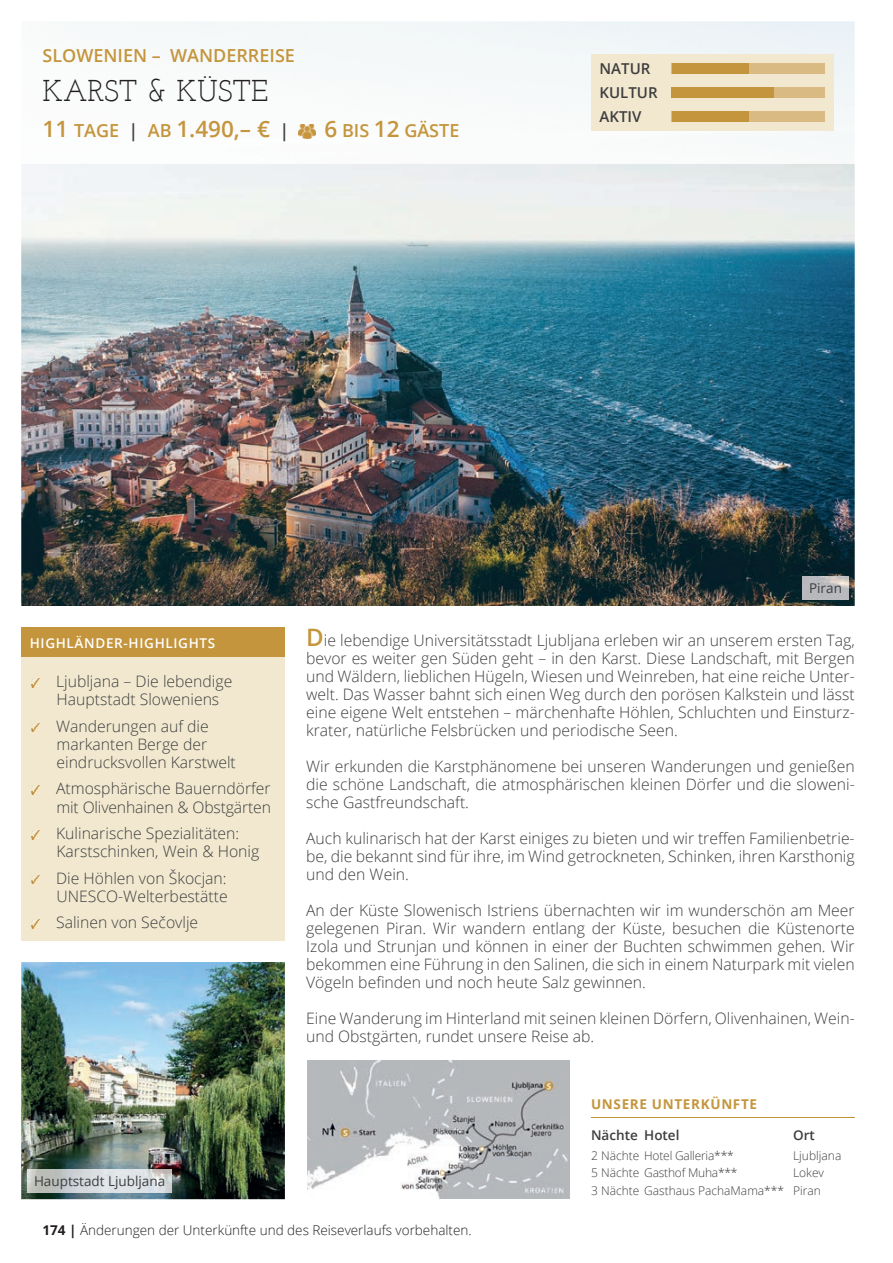
<style>
.page{position:relative;width:893px;height:1263px;background:#fff}
.page>*{position:absolute;margin:0;border:0;box-sizing:border-box;transform-origin:0 0}
.t1{font:30px "Josefin Slab";color:#231f20}
.t2{font:600 22.5px "Open Sans";color:#c4953c}
.t3{font:600 18px "Open Sans";color:#c4953c}
.t4{font:300 15.75px/18px "Open Sans";color:#3e3e3f}
.t5{font:600 15px/24px "Open Sans";color:#3e3e3f}
.t6{font:300 13.5px "Open Sans";color:#231f20}
.t7{font:13.5px "Open Sans";color:#3e3e3f}
.t8{font:600 13.5px "Open Sans";letter-spacing:.05em;color:#fff}
.t9{font:700 13.5px "Open Sans";letter-spacing:.05em;color:#c4953c}
.t10{font:600 13.5px "Open Sans";color:#3e3e3f}
.t11{font:300 12px/17.7px "Open Sans";color:#3e3e3f;text-align:right}
.s1{font-size:18px}
.s2{font-size:18px;color:#3e3e3f}
.s3{font-size:22.5px}
.s4{font-weight:600;font-size:24px;color:#c4953c}
.s5{font-weight:700}
</style>
<div class="page">
<img style="left:21px;top:164px;width:834px;height:442px">
<svg style="left:184px;top:21px;width:671px;height:115px;fill:#f6f9f9"></svg>
<img style="left:299px;top:124px;width:17px;height:15px">
<div style="left:21px;top:638px;width:264px;height:303px;background:#f1e8cf"></div>
<div style="left:21px;top:627px;width:264px;height:30px;background:#c4953c"></div>
<svg style="left:32px;top:679px;width:8px;height:8px"></svg>
<svg style="left:32px;top:723px;width:8px;height:9px"></svg>
<svg style="left:32px;top:786px;width:8px;height:8px"></svg>
<svg style="left:32px;top:830px;width:8px;height:9px"></svg>
<svg style="left:32px;top:875px;width:8px;height:8px"></svg>
<svg style="left:32px;top:919px;width:8px;height:9px"></svg>
<img style="left:307px;top:1060px;width:263px;height:139px">
<div style="left:591px;top:54px;width:242px;height:77px;background:#f1e8cf"></div>
<div style="left:672px;top:111px;width:153px;height:11px;background:#d9ba82"></div>
<div style="left:672px;top:87px;width:153px;height:11px;background:#d9ba82"></div>
<div style="left:672px;top:63px;width:153px;height:11px;background:#d9ba82"></div>
<div style="left:672px;top:63px;width:76px;height:11px;background:#c4953c"></div>
<div style="left:672px;top:87px;width:102px;height:11px;background:#c4953c"></div>
<div style="left:672px;top:111px;width:76px;height:11px;background:#c4953c"></div>
<hr style="left:591px;top:1117px;width:264px;height:1px;background:#c4953c">
<img style="left:803px;top:576px;width:45px;height:24px">
<img style="left:21px;top:962px;width:264px;height:237px">
<img style="left:28px;top:1170px;width:144px;height:23px">
<p class="t3" style="left:43px;top:43px;width:254px">SLOWENIEN – WANDERREISE</p>
<h1 class="t1" style="left:43px;top:73px;width:227px">KARST &amp; KÜSTE</h1>
<h2 class="t2" style="left:43px;top:113px;width:248px">11 <span class="s1">TAGE</span> <span class="s2">|</span> <span class="s1">AB</span> 1.490,– € <span class="s2">|</span></h2>
<p class="t3" style="left:324px;top:118px;width:136px"><span class="s3">6</span> BIS <span class="s3">12</span> GÄSTE</p>
<p class="t5" style="left:600px;top:56px;width:60px">NATUR<br>KULTUR<br>AKTIV</p>
<p class="t7" style="left:809px;top:579px;width:34px">Piran</p>
<p class="t8" style="left:30px;top:634px;width:187px">HIGHLÄNDER-HIGHLIGHTS</p>
<p class="t4" style="left:56px;top:672px;width:178px">Ljubljana – Die lebendige<br>Hauptstadt Sloweniens</p>
<p class="t4" style="left:56px;top:717px;width:181px">Wanderungen auf die markanten Berge der eindrucksvollen Karstwelt</p>
<p class="t4" style="left:56px;top:779px;width:216px">Atmosphärische Bauerndörfer mit Olivenhainen &amp; Obstgärten</p>
<p class="t4" style="left:56px;top:824px;width:205px">Kulinarische Spezialitäten:<br>Karstschinken, Wein &amp; Honig</p>
<p class="t4" style="left:56px;top:868px;width:173px">Die Höhlen von Škocjan:<br>UNESCO-Welterbestätte</p>
<p class="t4" style="left:56px;top:913px;width:144px">Salinen von Sečovlje</p>
<p class="t7" style="left:34px;top:1172px;width:133px">Hauptstadt Ljubljana</p>
<p class="t4" style="left:306px;top:630px;width:550px;text-align:justify"><span class="s4">D</span>ie lebendige Universitätsstadt Ljubljana erleben wir an unserem ersten Tag, bevor es weiter gen Süden geht – in den Karst. Diese Landschaft, mit Bergen und Wäldern, lieblichen Hügeln, Wiesen und Weinreben, hat eine reiche Unter&shy;welt. Das Wasser bahnt sich einen Weg durch den porösen Kalkstein und lässt eine eigene Welt entstehen – märchenhafte Höhlen, Schluchten und Einsturz&shy;krater, natürliche Felsbrücken und periodische Seen.</p>
<p class="t4" style="left:306px;top:756px;width:550px;text-align:justify">Wir erkunden die Karstphänomene bei unseren Wanderungen und genießen die schöne Landschaft, die atmosphärischen kleinen Dörfer und die sloweni&shy;sche Gastfreundschaft.</p>
<p class="t4" style="left:306px;top:828px;width:550px;text-align:justify">Auch kulinarisch hat der Karst einiges zu bieten und wir treffen Familienbetrie&shy;be, die bekannt sind für ihre, im Wind getrockneten, Schinken, ihren Karsthonig und den Wein.</p>
<p class="t4" style="left:306px;top:900px;width:550px;text-align:justify">An der Küste Slowenisch Istriens übernachten wir im wunderschön am Meer gelegenen Piran. Wir wandern entlang der Küste, besuchen die Küstenorte Izola und Strunjan und können in einer der Buchten schwimmen gehen. Wir bekommen eine Führung in den Salinen, die sich in einem Naturpark mit vielen Vögeln befinden und noch heute Salz gewinnen.</p>
<p class="t4" style="left:306px;top:1008px;width:550px">Eine Wanderung im Hinterland mit seinen kleinen Dörfern, Olivenhainen, Wein&shy;und Obstgärten, rundet unsere Reise ab.</p>
<p class="t9" style="left:591px;top:1094px;width:168px">UNSERE UNTERKÜNFTE</p>
<p class="t10" style="left:591px;top:1125px;width:90px">Nächte Hotel</p>
<p class="t10" style="left:793px;top:1125px;width:23px">Ort</p>
<p class="t11" style="left:591px;top:1146px;width:144px">2 Nächte Hotel Galleria***</p>
<p class="t11" style="left:793px;top:1146px;width:50px">Ljubljana</p>
<p class="t11" style="left:591px;top:1164px;width:148px">5 Nächte Gasthof Muha***</p>
<p class="t11" style="left:591px;top:1164px;width:235px">Lokev<br>3 Nächte Gasthaus PachaMama*** Piran</p>
<p class="t6" style="left:43px;top:1221px;width:431px"><span class="s5">174 |</span> Änderungen der Unterkünfte und des Reiseverlaufs vorbehalten.</p>
</div>
